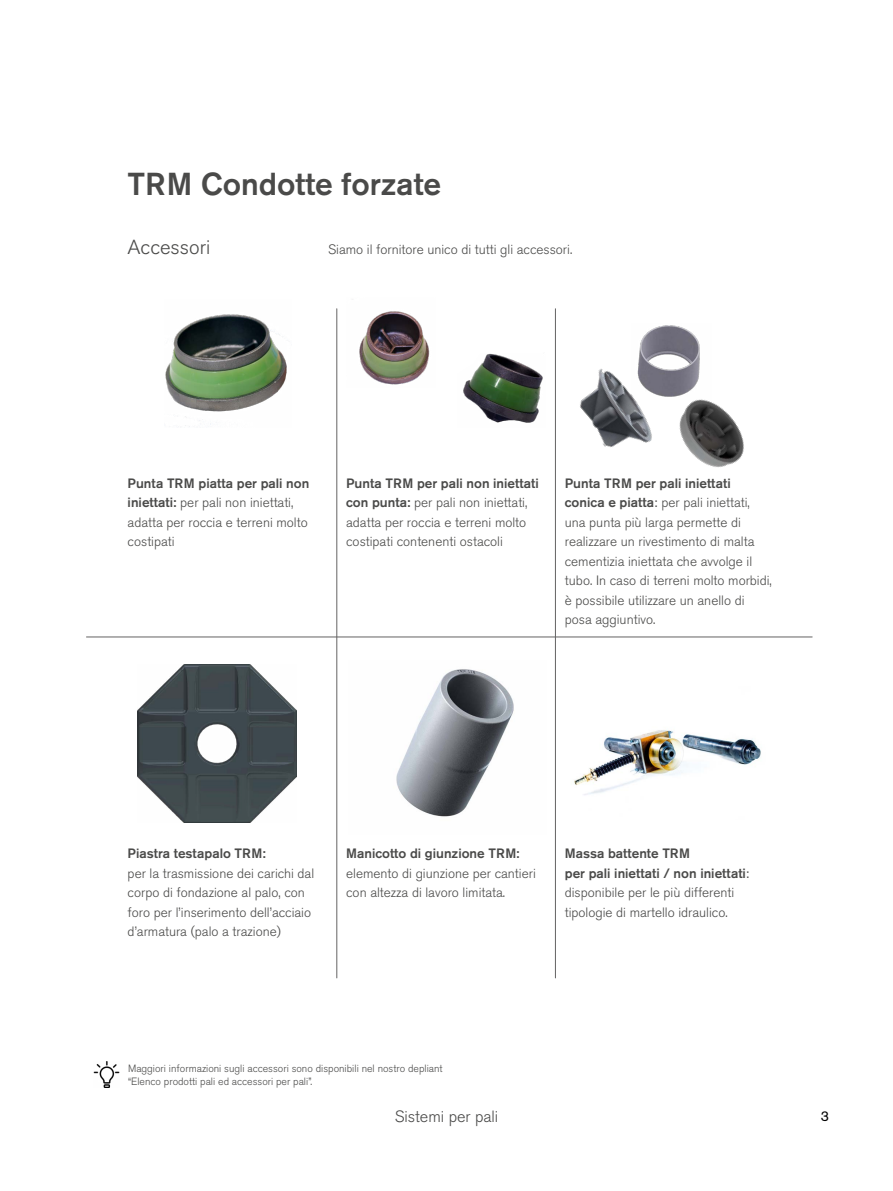
<style>
.page{position:relative;width:893px;height:1191px;background:#fff}
.page>*{position:absolute;margin:0;border:0;box-sizing:border-box;transform-origin:0 0}
.t1{font:500 31.5px "Akzidenz Grotesk BE";color:#4a4a49}
.t2{font:300 20.25px "Akzidenz Grotesk BE";color:#4a4a49}
.t3{font:300 16.2px "Akzidenz Grotesk BE";color:#4a4a49}
.t4{font:14.1px "Akzidenz Grotesk BE";color:#000}
.t5{font:300 13.5px/19.5px "Akzidenz Grotesk BE";color:#4a4a49}
.t6{font:500 13.5px "Akzidenz Grotesk BE";color:#4a4a49}
.t7{font:300 10.5px/12.6px "Akzidenz Grotesk BE";color:#4a4a49}
.s1{font-weight:500}
.s2{font-weight:400}
</style>
<div class="page">
<img style="left:396px;top:669px;width:118px;height:148px">
<img style="left:574px;top:730px;width:187px;height:65px">
<hr style="left:86px;top:636px;width:726px;height:1px;background:#646363">
<hr style="left:336px;top:309px;width:1px;height:669px;background:#646363">
<hr style="left:555px;top:309px;width:1px;height:669px;background:#646363">
<img style="left:93px;top:1061px;width:26px;height:26px">
<img style="left:580px;top:369px;width:72px;height:79px">
<img style="left:679px;top:399px;width:65px;height:69px">
<img style="left:632px;top:325px;width:68px;height:74px">
<img style="left:138px;top:664px;width:158px;height:159px">
<img style="left:359px;top:311px;width:71px;height:74px">
<img style="left:165px;top:314px;width:122px;height:113px">
<img style="left:463px;top:353px;width:80px;height:70px">
<h1 class="t1" style="left:128px;top:165px;width:315px">TRM Condotte forzate</h1>
<h2 class="t2" style="left:128px;top:235px;width:84px">Accessori</h2>
<p class="t5" style="left:328px;top:239px;width:246px">Siamo il fornitore unico di tutti gli accessori.</p>
<p class="t5" style="left:128px;top:473px;width:183px"><span class="s1">Punta TRM piatta per pali non iniettati:</span> per pali non iniettati, adatta per roccia e terreni molto costipati</p>
<p class="t5" style="left:346px;top:473px;width:194px"><span class="s1">Punta TRM per pali non iniettati con punta:</span> per pali non iniettati, adatta per roccia e terreni molto costipati contenenti ostacoli</p>
<p class="t5" style="left:565px;top:473px;width:209px"><span class="s1">Punta TRM per pali iniettati conica e piatta</span><span class="s2">:</span> per pali iniettati, una punta più larga permette di realizzare un rivestimento di malta cementizia iniettata che avvolge il tubo. In caso di terreni molto morbidi, è possibile utilizzare un anello di posa aggiuntivo.</p>
<p class="t6" style="left:128px;top:845px;width:140px">Piastra testapalo TRM:</p>
<p class="t5" style="left:128px;top:863px;width:188px">per la trasmissione dei carichi dal corpo di fondazione al palo, con foro per l’inserimento dell’acciaio d’armatura (palo a trazione)</p>
<p class="t6" style="left:346px;top:845px;width:175px">Manicotto di giunzione TRM:</p>
<p class="t5" style="left:346px;top:863px;width:191px">elemento di giunzione per cantieri con altezza di lavoro limitata.</p>
<p class="t5" style="left:565px;top:844px;width:186px"><span class="s1">Massa battente TRM<br>per pali iniettati / non iniettati</span><span class="s2">: </span>disponibile per le più differenti tipologie di martello idraulico.</p>
<p class="t7" style="left:128px;top:1062px;width:316px">Maggiori informazioni sugli accessori sono disponibili nel nostro depliant “Elenco prodotti pali ed accessori per pali”.</p>
<p class="t3" style="left:395px;top:1107px;width:105px">Sistemi per pali</p>
<p class="t4" style="left:821px;top:1107px;width:10px">3</p>
</div>
